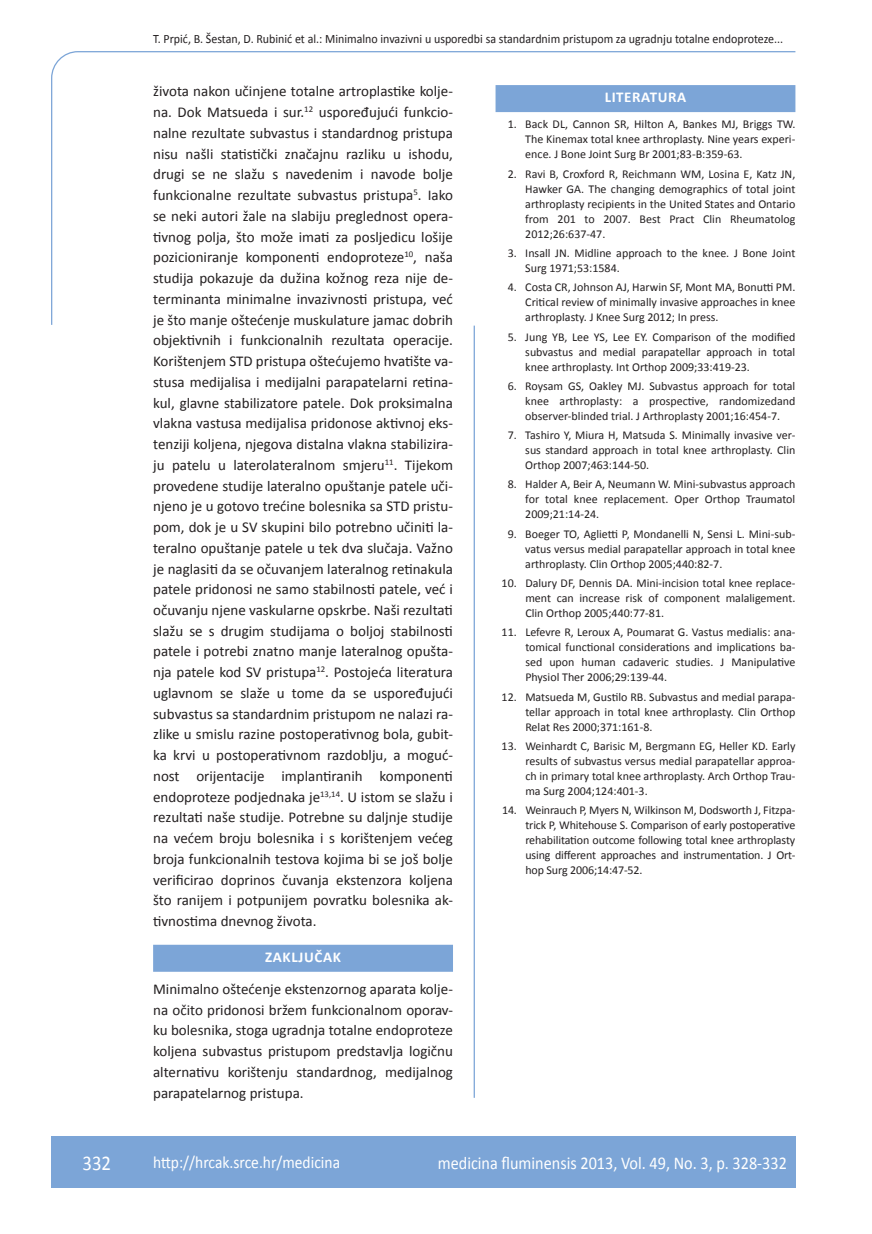
<style>
.page{position:relative;width:872px;height:1234px;background:#fff}
.page>*{position:absolute;margin:0;border:0;box-sizing:border-box;transform-origin:0 0}
.t1{font:21px "Calibri";color:#fff;scale:.9 1}
.t2{font:18px "Calibri";color:#fff;scale:.9 1}
.t3{font:17.25px "Calibri";color:#fff;scale:.9 1}
.t4{font:15px/20.7px "Calibri";color:#231f20;text-align:justify}
.t5{font:700 15px "Calibri";letter-spacing:.04em;color:#fff}
.t6{font:12.75px "Calibri";color:#231f20;scale:.94 1}
.t7{font:12px/15px "Calibri";color:#231f20;text-align:justify}
</style>
<div class="page">
<svg style="left:51px;top:51px;width:745px;height:274px"></svg>
<hr style="left:473px;top:325px;width:2px;height:772px;background:#7ca5d7">
<div style="left:51px;top:1135px;width:744px;height:51px;background:#7ca5d7"></div>
<div style="left:153px;top:944px;width:300px;height:27px;background:#7ca5d7"></div>
<div style="left:495px;top:85px;width:300px;height:27px;background:#7ca5d7"></div>
<p class="t6" style="left:153px;top:30px;width:672px">T. Prpić, B. Šestan, D. Rubinić et al.: Minimalno invazivni u usporedbi sa standardnim pristupom za ugradnju totalne endoproteze...</p>
<p class="t4" style="left:153px;top:80px;width:301px">života nakon učinjene totalne artroplastike kolje&shy;na. Dok Matsueda i sur.<sup>12</sup> uspoređujući funkcio&shy;nalne rezultate subvastus i standardnog pristupa nisu našli statistički značajnu razliku u ishodu, drugi se ne slažu s navedenim i navode bolje funkcionalne rezultate subvastus pristupa<sup>5</sup>. Iako se neki autori žale na slabiju preglednost opera&shy;tivnog polja, što može imati za posljedicu lošije pozicioniranje komponenti endoproteze<sup>10</sup>, naša studija pokazuje da dužina kožnog reza nije de&shy;terminanta minimalne invazivnosti pristupa, već je što manje oštećenje muskulature jamac dobrih objektivnih i funkcionalnih rezultata operacije.<br>Korištenjem STD pristupa oštećujemo hvatište va&shy;stusa medijalisa i medijalni parapatelarni retina&shy;kul, glavne stabilizatore patele. Dok proksimalna vlakna vastusa medijalisa pridonose aktivnoj eks&shy;tenziji koljena, njegova distalna vlakna stabilizira&shy;ju patelu u laterolateralnom smjeru<sup>11</sup>. Tijekom provedene studije lateralno opuštanje patele uči&shy;njeno je u gotovo trećine bolesnika sa STD pristu&shy;pom, dok je u SV skupini bilo potrebno učiniti la&shy;teralno opuštanje patele u tek dva slučaja. Važno je naglasiti da se očuvanjem lateralnog retinakula patele pridonosi ne samo stabilnosti patele, već i očuvanju njene vaskularne opskrbe. Naši rezultati slažu se s drugim studijama o boljoj stabilnosti patele i potrebi znatno manje lateralnog opušta&shy;nja patele kod SV pristupa<sup>12</sup>. Postojeća literatura uglavnom se slaže u tome da se uspoređujući subvastus sa standardnim pristupom ne nalazi ra&shy;zlike u smislu razine postoperativnog bola, gubit&shy;ka krvi u postoperativnom razdoblju, a moguć&shy;nost orijentacije implantiranih komponenti endoproteze podjednaka je<sup>13,14</sup>. U istom se slažu i rezultati naše studije. Potrebne su daljnje studije na većem broju bolesnika i s korištenjem većeg broja funkcionalnih testova kojima bi se još bolje verificirao doprinos čuvanja ekstenzora koljena što ranijem i potpunijem povratku bolesnika ak&shy;tivnostima dnevnog života.</p>
<p class="t5" style="left:265px;top:947px;width:77px">ZAKLJUČAK</p>
<p class="t4" style="left:153px;top:977px;width:301px">Minimalno oštećenje ekstenzornog aparata kolje&shy;na očito pridonosi bržem funkcionalnom oporav&shy;ku bolesnika, stoga ugradnja totalne endoproteze koljena subvastus pristupom predstavlja logičnu alternativu korištenju standardnog, medijalnog parapatelarnog pristupa.</p>
<p class="t5" style="left:604px;top:88px;width:83px">LITERATURA</p>
<p class="t7" style="left:525px;top:116px;width:271px;text-indent:-18px">1. Back DL, Cannon SR, Hilton A, Bankes MJ, Briggs TW.<br>The Kinemax total knee arthroplasty. Nine years experi&shy;ence. J Bone Joint Surg Br 2001;83-B:359-63.</p>
<p class="t7" style="left:525px;top:165px;width:271px;text-indent:-18px">2. Ravi B, Croxford R, Reichmann WM, Losina E, Katz JN, Hawker GA. The changing demographics of total joint arthroplasty recipients in the United States and Ontario from 201 to 2007. Best Pract Clin Rheumatolog 2012;26:637-47.</p>
<p class="t7" style="left:525px;top:245px;width:271px;text-indent:-18px">3. Insall JN. Midline approach to the knee. J Bone Joint<br>Surg 1971;53:1584.</p>
<p class="t7" style="left:525px;top:279px;width:271px;text-indent:-18px">4. Costa CR, Johnson AJ, Harwin SF, Mont MA, Bonutti PM.<br>Critical review of minimally invasive approaches in knee arthroplasty. J Knee Surg 2012; In press.</p>
<p class="t7" style="left:525px;top:328px;width:271px;text-indent:-18px">5. Jung YB, Lee YS, Lee EY. Comparison of the modified subvastus and medial parapatellar approach in total knee arthroplasty. Int Orthop 2009;33:419-23.</p>
<p class="t7" style="left:525px;top:377px;width:271px;text-indent:-18px">6. Roysam GS, Oakley MJ. Subvastus approach for total knee arthroplasty: a prospective, randomizedand observer-blinded trial. J Arthroplasty 2001;16:454-7.</p>
<p class="t7" style="left:525px;top:427px;width:271px;text-indent:-18px">7. Tashiro Y, Miura H, Matsuda S. Minimally invasive ver&shy;sus standard approach in total knee arthroplasty. Clin Orthop 2007;463:144-50.</p>
<p class="t7" style="left:525px;top:476px;width:272px;text-indent:-18px">8. Halder A, Beir A, Neumann W. Mini-subvastus approach for total knee replacement. Oper Orthop Traumatol 2009;21:14-24.</p>
<p class="t7" style="left:525px;top:525px;width:271px;text-indent:-18px">9. Boeger TO, Aglietti P, Mondanelli N, Sensi L. Mini-sub&shy;vatus versus medial parapatellar approach in total knee arthroplasty. Clin Orthop 2005;440:82-7.</p>
<p class="t7" style="left:525px;top:574px;width:271px;text-indent:-24px">10. Dalury DF, Dennis DA. Mini-incision total knee replace&shy;ment can increase risk of component malaligement.<br>Clin Orthop 2005;440:77-81.</p>
<p class="t7" style="left:525px;top:624px;width:271px;text-indent:-24px">11. Lefevre R, Leroux A, Poumarat G. Vastus medialis: ana&shy;tomical functional considerations and implications ba&shy;sed upon human cadaveric studies. J Manipulative Physiol Ther 2006;29:139-44.</p>
<p class="t7" style="left:525px;top:688px;width:271px;text-indent:-24px">12. Matsueda M, Gustilo RB. Subvastus and medial parapa&shy;tellar approach in total knee arthroplasty. Clin Orthop Relat Res 2000;371:161-8.</p>
<p class="t7" style="left:525px;top:737px;width:271px;text-indent:-24px">13. Weinhardt C, Barisic M, Bergmann EG, Heller KD. Early results of subvastus versus medial parapatellar approa&shy;ch in primary total knee arthroplasty. Arch Orthop Trau&shy;ma Surg 2004;124:401-3.</p>
<p class="t7" style="left:525px;top:801px;width:271px;text-indent:-23px">14. Weinrauch P, Myers N, Wilkinson M, Dodsworth J, Fitzpa&shy;trick P, Whitehouse S. Comparison of early postoperative rehabilitation outcome following total knee arthroplasty using different approaches and instrumentation. J Ort&shy;hop Surg 2006;14:47-52.</p>
<h1 class="t1" style="left:82px;top:1149px;width:33px">332</h1>
<p class="t3" style="left:153px;top:1150px;width:209px">http://hrcak.srce.hr/medicina</p>
<p class="t2" style="left:438px;top:1151px;width:389px">medicina fluminensis 2013, Vol. 49, No. 3, p. 328-332</p>
</div>
